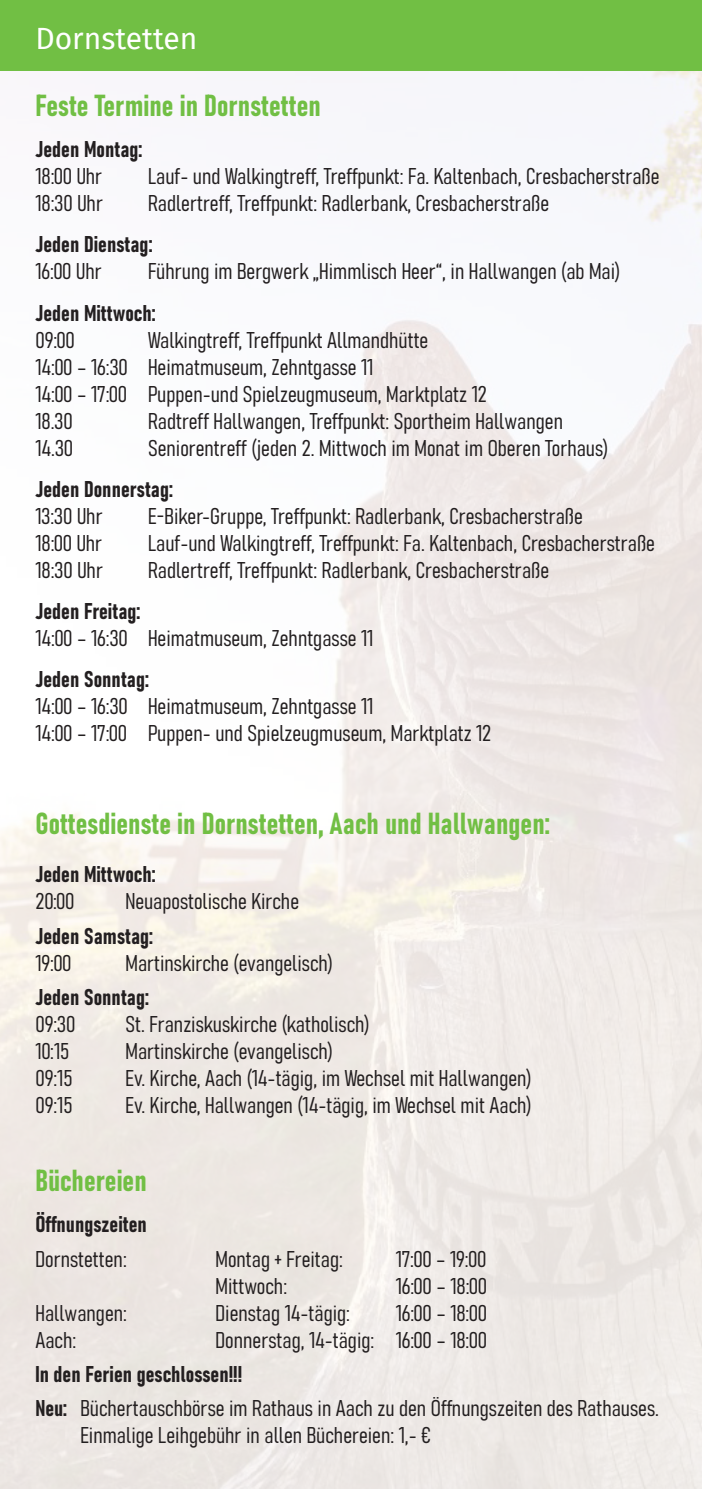
<style>
.page{position:relative;width:702px;height:1489px;background:#fff}
.page>*{position:absolute;margin:0;border:0;box-sizing:border-box;transform-origin:0 0}
.t1{font:30px "Bahnschrift";color:#71bf44}
.t2{font:30px "Fira Sans";color:#fff}
.Underline_Orange{font:22.5px/27px "Bahnschrift";color:#231f20}
</style>
<div class="page">
<div style="left:0;top:0;width:702px;height:71px;background:#71bf44"></div>
<p class="t2" style="left:35px;top:16px;width:163px">Dornstetten</p>
<p class="t1" style="left:35px;top:83px;width:287px">Feste Termine in Dornstetten</p>
<p class="Underline_Orange" style="left:35px;top:134px;width:108px">Jeden Montag:</p>
<p class="Underline_Orange" style="left:35px;top:161px;width:68px">18:00 Uhr</p>
<p class="Underline_Orange" style="left:148px;top:161px;width:513px">Lauf- und Walkingtreff, Treffpunkt: Fa. Kaltenbach, Cresbacherstraße</p>
<p class="Underline_Orange" style="left:35px;top:188px;width:69px">18:30 Uhr</p>
<p class="Underline_Orange" style="left:148px;top:188px;width:402px">Radlertreff, Treffpunkt: Radlerbank, Cresbacherstraße</p>
<p class="Underline_Orange" style="left:35px;top:229px;width:118px">Jeden Dienstag:</p>
<p class="Underline_Orange" style="left:35px;top:256px;width:68px">16:00 Uhr</p>
<p class="Underline_Orange" style="left:148px;top:256px;width:474px">Führung im Bergwerk „Himmlisch Heer“, in Hallwangen (ab Mai)</p>
<p class="Underline_Orange" style="left:35px;top:298px;width:122px">Jeden Mittwoch:</p>
<p class="Underline_Orange" style="left:35px;top:325px;width:41px">09:00</p>
<p class="Underline_Orange" style="left:148px;top:325px;width:282px">Walkingtreff, Treffpunkt Allmandhütte</p>
<p class="Underline_Orange" style="left:35px;top:352px;width:339px">14:00 – 16:30 Heimatmuseum, Zehntgasse 11</p>
<p class="Underline_Orange" style="left:35px;top:379px;width:453px">14:00 – 17:00 Puppen-und Spielzeugmuseum, Marktplatz 12</p>
<p class="Underline_Orange" style="left:35px;top:406px;width:39px">18.30</p>
<p class="Underline_Orange" style="left:148px;top:406px;width:416px">Radtreff Hallwangen, Treffpunkt: Sportheim Hallwangen</p>
<p class="Underline_Orange" style="left:35px;top:433px;width:39px">14.30</p>
<p class="Underline_Orange" style="left:148px;top:433px;width:462px">Seniorentreff (jeden 2. Mittwoch im Monat im Oberen Torhaus)</p>
<p class="Underline_Orange" style="left:35px;top:474px;width:139px">Jeden Donnerstag:</p>
<p class="Underline_Orange" style="left:35px;top:501px;width:69px">13:30 Uhr</p>
<p class="Underline_Orange" style="left:148px;top:501px;width:436px">E-Biker-Gruppe, Treffpunkt: Radlerbank, Cresbacherstraße</p>
<p class="Underline_Orange" style="left:35px;top:528px;width:68px">18:00 Uhr</p>
<p class="Underline_Orange" style="left:148px;top:528px;width:508px">Lauf-und Walkingtreff, Treffpunkt: Fa. Kaltenbach, Cresbacherstraße</p>
<p class="Underline_Orange" style="left:35px;top:555px;width:69px">18:30 Uhr</p>
<p class="Underline_Orange" style="left:148px;top:555px;width:402px">Radlertreff, Treffpunkt: Radlerbank, Cresbacherstraße</p>
<p class="Underline_Orange" style="left:35px;top:596px;width:106px">Jeden Freitag:</p>
<p class="Underline_Orange" style="left:35px;top:623px;width:339px">14:00 – 16:30 Heimatmuseum, Zehntgasse 11</p>
<p class="Underline_Orange" style="left:35px;top:664px;width:115px">Jeden Sonntag:</p>
<p class="Underline_Orange" style="left:35px;top:691px;width:339px">14:00 – 16:30 Heimatmuseum, Zehntgasse 11</p>
<p class="Underline_Orange" style="left:35px;top:718px;width:457px">14:00 – 17:00 Puppen- und Spielzeugmuseum, Marktplatz 12</p>
<p class="t1" style="left:35px;top:800px;width:516px">Gottesdienste in Dornstetten, Aach und Hallwangen:</p>
<p class="Underline_Orange" style="left:35px;top:859px;width:122px">Jeden Mittwoch:</p>
<p class="Underline_Orange" style="left:35px;top:886px;width:41px">20:00</p>
<p class="Underline_Orange" style="left:125px;top:886px;width:175px">Neuapostolische Kirche</p>
<p class="Underline_Orange" style="left:35px;top:920px;width:119px">Jeden Samstag:</p>
<p class="Underline_Orange" style="left:35px;top:947px;width:38px">19:00</p>
<p class="Underline_Orange" style="left:125px;top:947px;width:209px">Martinskirche (evangelisch)</p>
<p class="Underline_Orange" style="left:35px;top:981px;width:115px">Jeden Sonntag:</p>
<p class="Underline_Orange" style="left:35px;top:1008px;width:42px">09:30</p>
<p class="Underline_Orange" style="left:125px;top:1008px;width:246px">St. Franziskuskirche (katholisch)</p>
<p class="Underline_Orange" style="left:35px;top:1035px;width:35px">10:15</p>
<p class="Underline_Orange" style="left:125px;top:1035px;width:209px">Martinskirche (evangelisch)</p>
<p class="Underline_Orange" style="left:35px;top:1062px;width:39px">09:15</p>
<p class="Underline_Orange" style="left:125px;top:1062px;width:407px">Ev. Kirche, Aach (14-tägig, im Wechsel mit Hallwangen)</p>
<p class="Underline_Orange" style="left:35px;top:1089px;width:39px">09:15</p>
<p class="Underline_Orange" style="left:125px;top:1089px;width:407px">Ev. Kirche, Hallwangen (14-tägig, im Wechsel mit Aach)</p>
<p class="t1" style="left:35px;top:1157px;width:113px">Büchereien</p>
<p class="Underline_Orange" style="left:35px;top:1209px;width:113px">Öffnungszeiten</p>
<p class="Underline_Orange" style="left:35px;top:1243px;width:93px">Dornstetten:</p>
<p class="Underline_Orange" style="left:215px;top:1243px;width:129px">Montag + Freitag:</p>
<p class="Underline_Orange" style="left:395px;top:1243px;width:92px">17:00 – 19:00</p>
<p class="Underline_Orange" style="left:215px;top:1270px;width:73px">Mittwoch:</p>
<p class="Underline_Orange" style="left:395px;top:1270px;width:93px">16:00 – 18:00</p>
<p class="Underline_Orange" style="left:35px;top:1297px;width:93px">Hallwangen:</p>
<p class="Underline_Orange" style="left:215px;top:1297px;width:136px">Dienstag 14-tägig:</p>
<p class="Underline_Orange" style="left:395px;top:1297px;width:93px">16:00 – 18:00</p>
<p class="Underline_Orange" style="left:35px;top:1324px;width:42px">Aach:</p>
<p class="Underline_Orange" style="left:215px;top:1324px;width:273px">Donnerstag, 14-tägig: 16:00 – 18:00</p>
<p class="Underline_Orange" style="left:35px;top:1358px;width:208px">In den Ferien geschlossen!!!</p>
<p class="Underline_Orange" style="left:80px;top:1392px;width:580px;text-indent:-45px">Neu: Büchertauschbörse im Rathaus in Aach zu den Öffnungszeiten des Rathauses.<br>Einmalige Leihgebühr in allen Büchereien: 1,- €</p>
</div>
